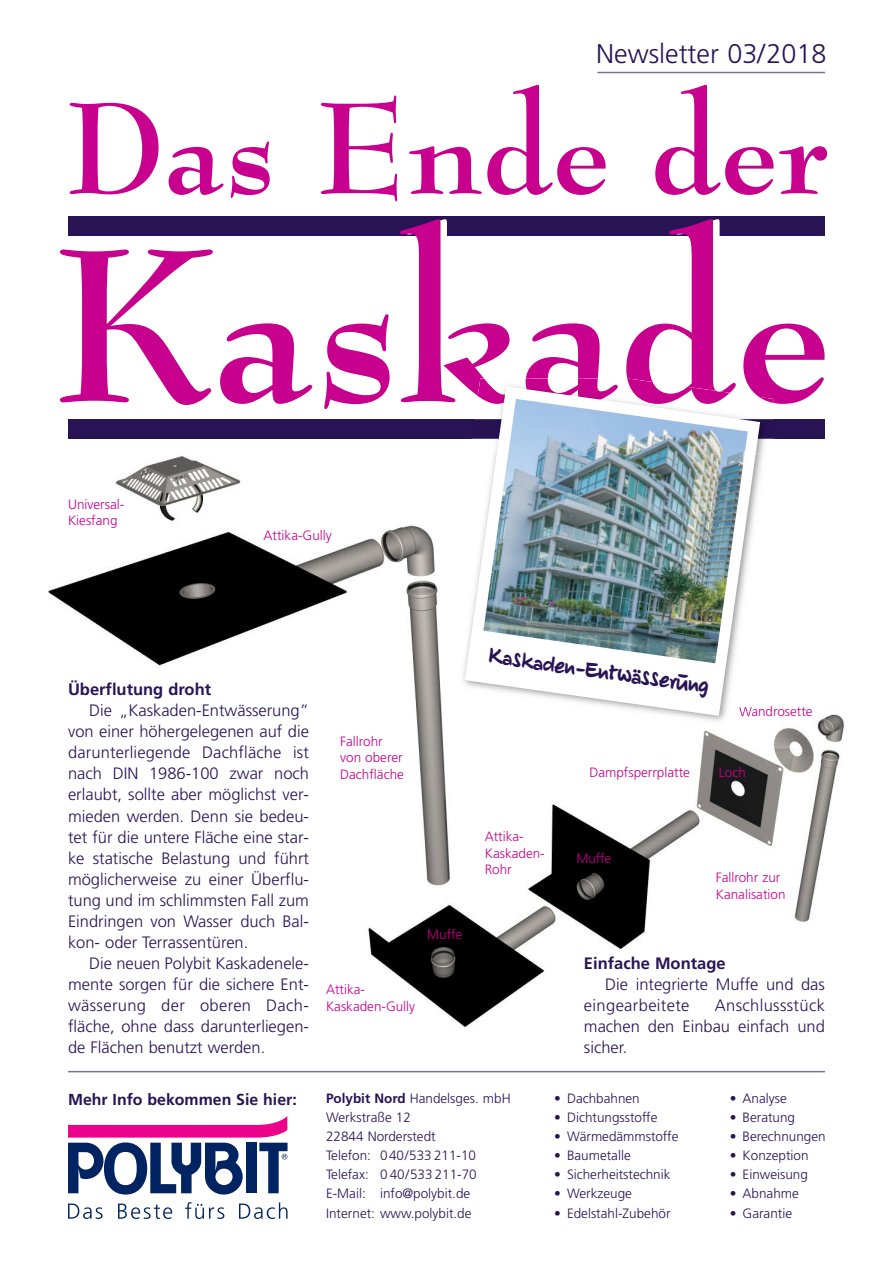
<style>
.page{position:relative;width:893px;height:1263px;background:#fff}
.page>*{position:absolute;margin:0;border:0;box-sizing:border-box;transform-origin:0 0}
.t1{font:700 213px "Bernhard Modern BT";color:#c7008d}
.t2{font:700 127.05px "Bernhard Modern BT";color:#c7008d}
.t3{font:27px "Extra Fette";color:#281355}
.t4{font:300 27px "Frutiger";color:#281355}
.t5{font:300 16.5px/21px "Frutiger";color:#281355;text-align:justify}
.t6{font:700 16.5px "Frutiger";color:#281355}
.t7{font:700 15.9px "Frutiger";color:#281355}
.t8{font:300 13.5px/19.2px "Frutiger";color:#281355}
.t9{font:300 13.5px/16.5px "Frutiger";color:#c7008d}
.s1{font-weight:700}
</style>
<div class="page">
<img style="left:48px;top:456px;width:796px;height:615px">
<div style="left:68px;top:217px;width:757px;height:19px;background:#281355"></div>
<svg style="left:68px;top:1116px;width:220px;height:78px"></svg>
<svg style="left:68px;top:1203px;width:35px;height:16px"></svg>
<svg style="left:118px;top:1203px;width:54px;height:16px"></svg>
<svg style="left:185px;top:1202px;width:39px;height:17px"></svg>
<svg style="left:239px;top:1202px;width:49px;height:17px"></svg>
<div style="left:68px;top:419px;width:757px;height:19px;background:#281355"></div>
<hr style="left:597px;top:72px;width:228px;height:1px;background:#7e7199">
<hr style="left:68px;top:1071px;width:757px;height:1px;background:#7e7199">
<img style="left:627px;top:378px;width:147px;height:25px">
<img style="left:760px;top:438px;width:14px;height:16px">
<img style="left:457px;top:454px;width:317px;height:275px">
<img style="left:760px;top:419px;width:14px;height:19px">
<img style="left:479px;top:378px;width:139px;height:8px">
<img style="left:739px;top:716px;width:15px;height:1px">
<svg style="left:465px;top:386px;width:295px;height:330px"></svg>
<img style="left:483px;top:399px;width:265px;height:264px">
<h3 class="t4" style="left:596px;top:43px;width:232px">Newsletter 03/2018</h3>
<h2 class="t2" style="left:65px;top:85px;width:764px">Das Ende der</h2>
<h1 class="t1" style="left:52px;top:219px;width:782px">Kaskade</h1>
<p class="t9" style="left:68px;top:497px;width:58px">Universal-<br>Kiesfang</p>
<p class="t9" style="left:264px;top:528px;width:70px">Attika-Gully</p>
<h3 class="t3" style="left:491px;top:637px;width:223px;rotate:8deg">Kaskaden-Entwässerung</h3>
<p class="t6" style="left:68px;top:683px;width:145px">Überflutung droht</p>
<p class="t5" style="left:68px;top:701px;width:242px;text-indent:21px">Die „Kaskaden-Entwässerung” von einer höhergelegenen auf die darunterliegende Dachfläche ist nach DIN 1986-100 zwar noch erlaubt, sollte aber möglichst ver&shy;mieden werden. Denn sie bedeu&shy;tet für die untere Fläche eine star&shy;ke statische Belastung und führt möglicherweise zu einer Überflu&shy;tung und im schlimmsten Fall zum Eindringen von Wasser duch Bal&shy;kon- oder Terrassentüren.</p>
<p class="t5" style="left:68px;top:953px;width:242px;text-indent:21px">Die neuen Polybit Kaskadenele&shy;mente sorgen für die sichere Ent&shy;wässerung der oberen Dach&shy;fläche, ohne dass darunterliegen&shy;de Flächen benutzt werden.</p>
<p class="t6" style="left:584px;top:956px;width:143px">Einfache Montage</p>
<p class="t9" style="left:739px;top:704px;width:75px">Wandrosette</p>
<p class="t9" style="left:340px;top:734px;width:65px">Fallrohr von oberer<br>Dachfläche</p>
<p class="t9" style="left:719px;top:765px;width:28px">Loch</p>
<p class="t9" style="left:589px;top:765px;width:102px">Dampfsperrplatte</p>
<p class="t9" style="left:485px;top:829px;width:62px">Attika-<br>Kaskaden-<br>Rohr</p>
<p class="t9" style="left:576px;top:851px;width:36px">Muffe</p>
<p class="t9" style="left:716px;top:870px;width:71px">Fallrohr zur<br>Kanalisation</p>
<p class="t9" style="left:427px;top:927px;width:37px">Muffe</p>
<p class="t5" style="left:584px;top:974px;width:242px;text-indent:21px">Die integrierte Muffe und das eingearbeitete</p>
<p class="t9" style="left:326px;top:982px;width:91px">Attika-<br>Kaskaden-Gully</p>
<p class="t5" style="left:584px;top:995px;width:242px;text-indent:131px">Anschlussstück machen den Einbau einfach und sicher.</p>
<p class="t7" style="left:68px;top:1093px;width:230px">Mehr Info bekommen Sie hier:</p>
<p class="t8" style="left:326px;top:1089px;width:186px"><span class="s1">Polybit Nord</span> Handelsges. mbH<br>Werkstraße 12<br>22844 Norderstedt<br>Telefon: 040/533 211-10<br>Telefax: 0 40/533 211-70<br>E-Mail: info@polybit.de<br>Internet: www.polybit.de</p>
<p class="t8" style="left:554px;top:1089px;width:87px">• Dachbahnen</p>
<p class="t8" style="left:554px;top:1109px;width:105px">• Dichtungsstoffe</p>
<p class="t8" style="left:554px;top:1128px;width:126px">• Wärmedämmstoffe</p>
<p class="t8" style="left:554px;top:1147px;width:78px">• Baumetalle</p>
<p class="t8" style="left:554px;top:1166px;width:118px">• Sicherheitstechnik</p>
<p class="t8" style="left:554px;top:1185px;width:79px">• Werkzeuge</p>
<p class="t8" style="left:554px;top:1204px;width:118px">• Edelstahl-Zubehör</p>
<p class="t8" style="left:730px;top:1089px;width:59px">• Analyse</p>
<p class="t8" style="left:730px;top:1109px;width:67px">• Beratung</p>
<p class="t8" style="left:730px;top:1128px;width:97px">• Berechnungen</p>
<p class="t8" style="left:730px;top:1147px;width:80px">• Konzeption</p>
<p class="t8" style="left:730px;top:1166px;width:80px">• Einweisung</p>
<p class="t8" style="left:730px;top:1185px;width:71px">• Abnahme</p>
<p class="t8" style="left:730px;top:1204px;width:64px">• Garantie</p>
</div>
